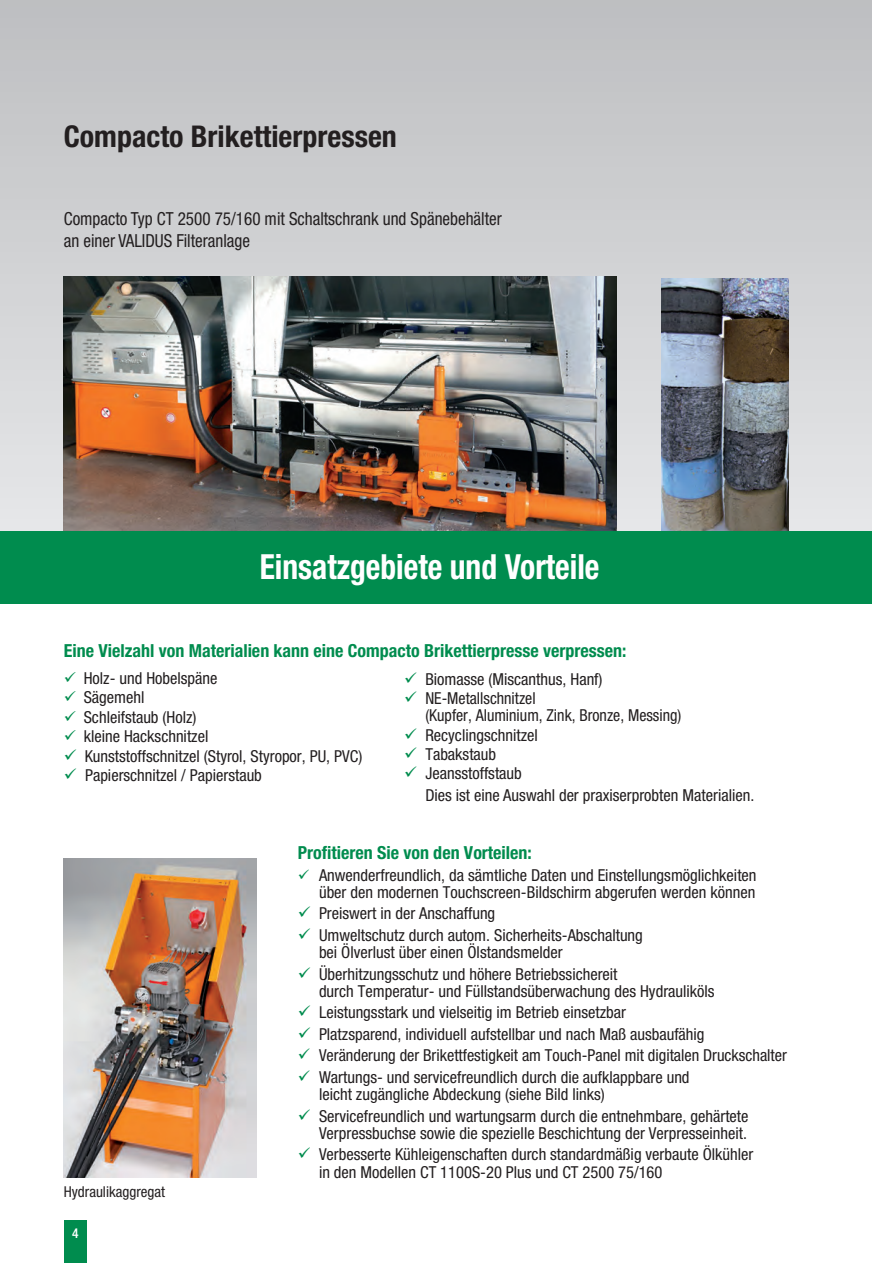
<style>
.page{position:relative;width:872px;height:1263px;background:#fff}
.page>*{position:absolute;margin:0;border:0;box-sizing:border-box;transform-origin:0 0}
.Style5{font:700 condensed 34.65px "Helvetica Neue LT Pro";color:#fff;scale:.91 1}
.Style5-2{font:700 condensed 30px "Helvetica Neue LT Pro";color:#231f20}
.t1{font:condensed 18px/21.6px "Helvetica Neue LT Pro";color:#231f20;scale:.95 1}
.Style7{font:700 condensed 18px "Helvetica Neue LT Pro";color:#008c4e}
.Style8{font:700 condensed 18px "Helvetica Neue LT Pro";color:#008c4e}
.Style7-2{font:condensed 16.5px/17.2px "Helvetica Neue LT Pro";color:#231f20}
.Style20{font:condensed 15px "Helvetica Neue LT Pro";color:#231f20}
.t2{font:500 condensed 13.5px "Helvetica Neue LT Pro";color:#fff}
.s1{color:#008c4e}
</style>
<div class="page">
<div style="left:64px;top:1220px;width:23px;height:43px;background:#008c4e"></div>
<div style="left:0;top:0;width:872px;height:531px;background:linear-gradient(to bottom,#bebfc1,#e4e5e7)"></div>
<img style="left:64px;top:859px;width:192px;height:318px">
<img style="left:661px;top:279px;width:127px;height:252px">
<img style="left:64px;top:276px;width:553px;height:255px">
<div style="left:0;top:531px;width:872px;height:73px;background:#008c4e"></div>
<p class="Style5-2" style="left:64px;top:119px;width:335px">Compacto Brikettierpressen</p>
<p class="t1" style="left:64px;top:208px;width:462px">Compacto Typ CT 2500 75/160 mit Schaltschrank und Spänebehälter an einer VALIDUS Filteranlage</p>
<p class="Style5" style="left:260px;top:546px;width:375px">Einsatzgebiete und Vorteile</p>
<p class="Style7" style="left:64px;top:640px;width:564px">Eine Vielzahl von Materialien kann eine Compacto Brikettierpresse verpressen:</p>
<p class="Style7-2" style="left:64px;top:669px;width:155px"><span class="s1">✓</span> Holz- und Hobelspäne</p>
<p class="Style7-2" style="left:64px;top:689px;width:82px"><span class="s1">✓</span> Sägemehl</p>
<p class="Style7-2" style="left:64px;top:708px;width:134px"><span class="s1">✓</span> Schleifstaub (Holz)</p>
<p class="Style7-2" style="left:64px;top:727px;width:146px"><span class="s1">✓</span> kleine Hackschnitzel</p>
<p class="Style7-2" style="left:64px;top:747px;width:300px"><span class="s1">✓</span> Kunststoffschnitzel (Styrol, Styropor, PU, PVC)</p>
<p class="Style7-2" style="left:64px;top:766px;width:200px"><span class="s1">✓</span> Papierschnitzel / Papierstaub</p>
<p class="Style7-2" style="left:404px;top:670px;width:200px"><span class="s1">✓</span> Biomasse (Miscanthus, Hanf)</p>
<p class="Style7-2" style="left:425px;top:689px;width:257px;text-indent:-21px"><span class="s1">✓</span> NE-Metallschnitzel<br>(Kupfer, Aluminium, Zink, Bronze, Messing)</p>
<p class="Style7-2" style="left:404px;top:726px;width:135px"><span class="s1">✓</span> Recyclingschnitzel</p>
<p class="Style7-2" style="left:404px;top:745px;width:94px"><span class="s1">✓</span> Tabakstaub</p>
<p class="Style7-2" style="left:404px;top:765px;width:119px"><span class="s1">✓</span> Jeansstoffstaub</p>
<p class="Style7-2" style="left:425px;top:786px;width:330px">Dies ist eine Auswahl der praxiserprobten Materialien.</p>
<p class="Style20" style="left:64px;top:1183px;width:103px">Hydraulikaggregat</p>
<p class="t2" style="left:72px;top:1225px;width:8px">4</p>
<p class="Style8" style="left:298px;top:842px;width:236px">Profitieren Sie von den Vorteilen:</p>
<p class="Style7-2" style="left:298px;top:866px;width:460px;text-align:right"><span class="s1">✓</span> Anwenderfreundlich, da sämtliche Daten und Einstellungsmöglichkeiten über den modernen Touchscreen-Bildschirm abgerufen werden können</p>
<p class="Style7-2" style="left:298px;top:905px;width:199px"><span class="s1">✓</span> Preiswert in der Anschaffung</p>
<p class="Style7-2" style="left:319px;top:926px;width:325px;text-indent:-21px"><span class="s1">✓</span> Umweltschutz durch autom. Sicherheits-Abschaltung bei Ölverlust über einen Ölstandsmelder</p>
<p class="Style7-2" style="left:319px;top:965px;width:397px;text-indent:-21px"><span class="s1">✓</span> Überhitzungsschutz und höhere Betriebssichereit<br>durch Temperatur- und Füllstandsüberwachung des Hydrauliköls</p>
<p class="Style7-2" style="left:298px;top:1004px;width:330px"><span class="s1">✓</span> Leistungsstark und vielseitig im Betrieb einsetzbar</p>
<p class="Style7-2" style="left:298px;top:1025px;width:408px"><span class="s1">✓</span> Platzsparend, individuell aufstellbar und nach Maß ausbaufähig</p>
<p class="Style7-2" style="left:298px;top:1047px;width:491px"><span class="s1">✓</span> Veränderung der Brikettfestigkeit am Touch-Panel mit digitalen Druckschalter</p>
<p class="Style7-2" style="left:319px;top:1068px;width:372px;text-indent:-21px"><span class="s1">✓</span> Wartungs- und servicefreundlich durch die aufklappbare und leicht zugängliche Abdeckung (siehe Bild links)</p>
<p class="Style7-2" style="left:298px;top:1107px;width:452px;text-align:right"><span class="s1">✓</span> Servicefreundlich und wartungsarm durch die entnehmbare, gehärtete<br>Verpressbuchse sowie die spezielle Beschichtung der Verpresseinheit.</p>
<p class="Style7-2" style="left:319px;top:1146px;width:436px;text-indent:-21px"><span class="s1">✓</span> Verbesserte Kühleigenschaften durch standardmäßig verbaute Ölkühler in den Modellen CT 1100S-20 Plus und CT 2500 75/160</p>
</div>
